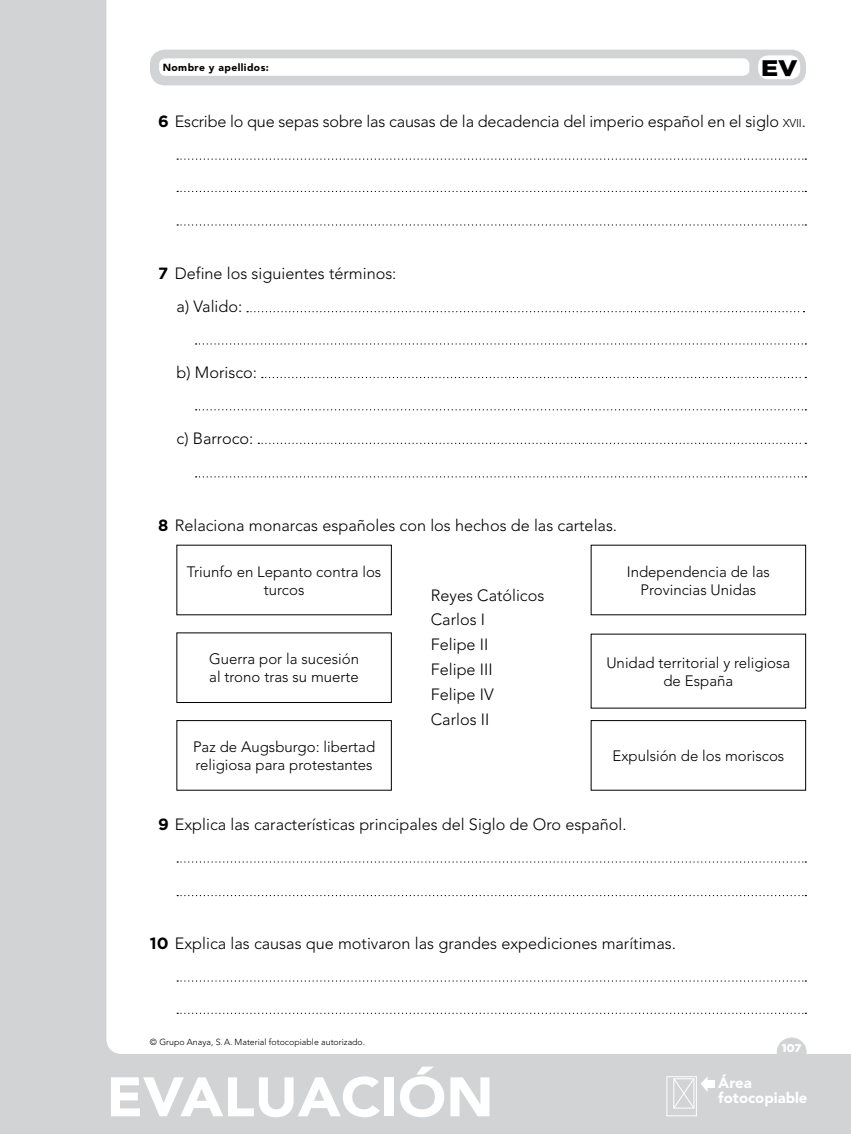
<style>
.page{position:relative;width:851px;height:1134px;background:#fff}
.page>*{position:absolute;margin:0;border:0;box-sizing:border-box;transform-origin:0 0}
.t1{font:900 55px "Avenir LT Std";color:#fff;scale:1.06 1}
.t2{font:900 22.5px "Gotham";color:#000;scale:1.13 1}
.nuclActivSin{font:300 16.25px "Avenir LT Std";color:#000}
.nuclActivSinEscribir{font:300 16.25px "Avenir LT Std";color:#000}
.t3{font:300 15px/18px "Avenir LT Std";color:#000;text-align:center}
.t4{font:900 14.88px/14.9px "Avenir LT Std";color:#fff}
.t5{font:900 11.25px "Gotham";color:#fff}
.t6{font:900 10.25px "Avenir LT Std";letter-spacing:.04em;color:#000}
.t7{font:300 8.75px "Avenir LT Std";color:#000}
.s1{font-family:"Gotham";font-weight:700}
.s2{font-size:11.38px}
</style>
<div class="page">
<div style="left:0;top:0;width:850px;height:1134px;background:#d1d3d4"></div>
<div style="left:106px;top:0;width:744px;height:1054px;background:#fff"></div>
<div style="left:776px;top:1037px;width:30px;height:30px;background:#d1d3d4;border-radius:50%"></div>
<div style="left:666px;top:1076px;width:30px;height:40px;border:1px solid #fff"></div>
<svg style="left:672px;top:1076px;width:35px;height:33px"></svg>
<div style="left:706px;top:1081px;width:8px;height:7px;background:#fff"></div>
<svg style="left:177px;top:158px;width:629px;height:2px"></svg>
<svg style="left:177px;top:191px;width:629px;height:1px"></svg>
<svg style="left:177px;top:224px;width:629px;height:2px"></svg>
<svg style="left:247px;top:311px;width:557px;height:1px"></svg>
<svg style="left:196px;top:343px;width:610px;height:2px"></svg>
<svg style="left:262px;top:377px;width:544px;height:1px"></svg>
<svg style="left:196px;top:409px;width:610px;height:1px"></svg>
<svg style="left:258px;top:443px;width:548px;height:1px"></svg>
<svg style="left:196px;top:476px;width:610px;height:1px"></svg>
<svg style="left:177px;top:861px;width:629px;height:2px"></svg>
<svg style="left:177px;top:895px;width:629px;height:1px"></svg>
<svg style="left:177px;top:980px;width:629px;height:2px"></svg>
<svg style="left:177px;top:1013px;width:629px;height:1px"></svg>
<div style="left:150px;top:50px;width:655px;height:35px;background:#d1d3d4;border-radius:15px"></div>
<div style="left:758px;top:55px;width:42px;height:24px;background:#fff;border-radius:10px"></div>
<div style="left:159px;top:58px;width:590px;height:18px;background:#fff;border-radius:6px"></div>
<div style="left:176px;top:632px;width:215px;height:71px;border:1px solid #000"></div>
<div style="left:176px;top:720px;width:215px;height:70px;border:1px solid #000"></div>
<div style="left:590px;top:720px;width:215px;height:70px;border:1px solid #000"></div>
<p class="t6" style="left:163px;top:61px;width:108px">Nombre y apellidos:</p>
<p class="t2" style="left:761px;top:52px;width:34px">EV</p>
<p class="nuclActivSin" style="left:158px;top:112px;width:649px"><span class="s1">6</span> Escribe lo que sepas sobre las causas de la decadencia del imperio español en el siglo <span class="s2">xvii</span>.</p>
<p class="nuclActivSin" style="left:158px;top:264px;width:240px"><span class="s1">7</span> Define los siguientes términos:</p>
<p class="nuclActivSinEscribir" style="left:176px;top:297px;width:67px">a) Valido:</p>
<p class="nuclActivSinEscribir" style="left:176px;top:363px;width:82px">b) Morisco:</p>
<p class="nuclActivSinEscribir" style="left:176px;top:429px;width:78px">c) Barroco:</p>
<p class="nuclActivSin" style="left:158px;top:515px;width:460px"><span class="s1">8</span> Relaciona monarcas españoles con los hechos de las cartelas.</p>
<p class="t3" style="left:187px;top:562px;width:196px">Triunfo en Lepanto contra los turcos</p>
<p class="t3" style="left:626px;top:562px;width:145px">Independencia de las<br>Provincias Unidas</p>
<p class="nuclActivSin" style="left:431px;top:585px;width:115px">Reyes Católicos</p>
<p class="nuclActivSin" style="left:431px;top:610px;width:56px">Carlos I</p>
<p class="nuclActivSin" style="left:431px;top:635px;width:59px">Felipe II</p>
<p class="nuclActivSin" style="left:431px;top:660px;width:63px">Felipe III</p>
<p class="nuclActivSin" style="left:431px;top:685px;width:64px">Felipe IV</p>
<p class="nuclActivSin" style="left:431px;top:709px;width:60px">Carlos II</p>
<p class="t3" style="left:209px;top:650px;width:151px;text-align:left">Guerra por la sucesión al trono tras su muerte</p>
<p class="t3" style="left:606px;top:654px;width:185px">Unidad territorial y religiosa de España</p>
<p class="t3" style="left:193px;top:738px;width:184px;text-align:left">Paz de Augsburgo: libertad religiosa para protestantes</p>
<p class="t3" style="left:612px;top:747px;width:173px">Expulsión de los moriscos</p>
<p class="nuclActivSin" style="left:158px;top:815px;width:470px"><span class="s1">9</span> Explica las características principales del Siglo de Oro español.</p>
<p class="nuclActivSin" style="left:150px;top:934px;width:527px"><span class="s1">10</span> Explica las causas que motivaron las grandes expediciones marítimas.</p>
<p class="t7" style="left:150px;top:1037px;width:217px">© Grupo Anaya, S.A. Material fotocopiable autorizado.</p>
<h1 class="t1" style="left:106px;top:1064px;width:367px">EVALUACIÓN</h1>
<p class="t5" style="left:781px;top:1040px;width:21px">107</p>
<p class="t4" style="left:718px;top:1075px;width:91px">Área fotocopiable</p>
</div>
